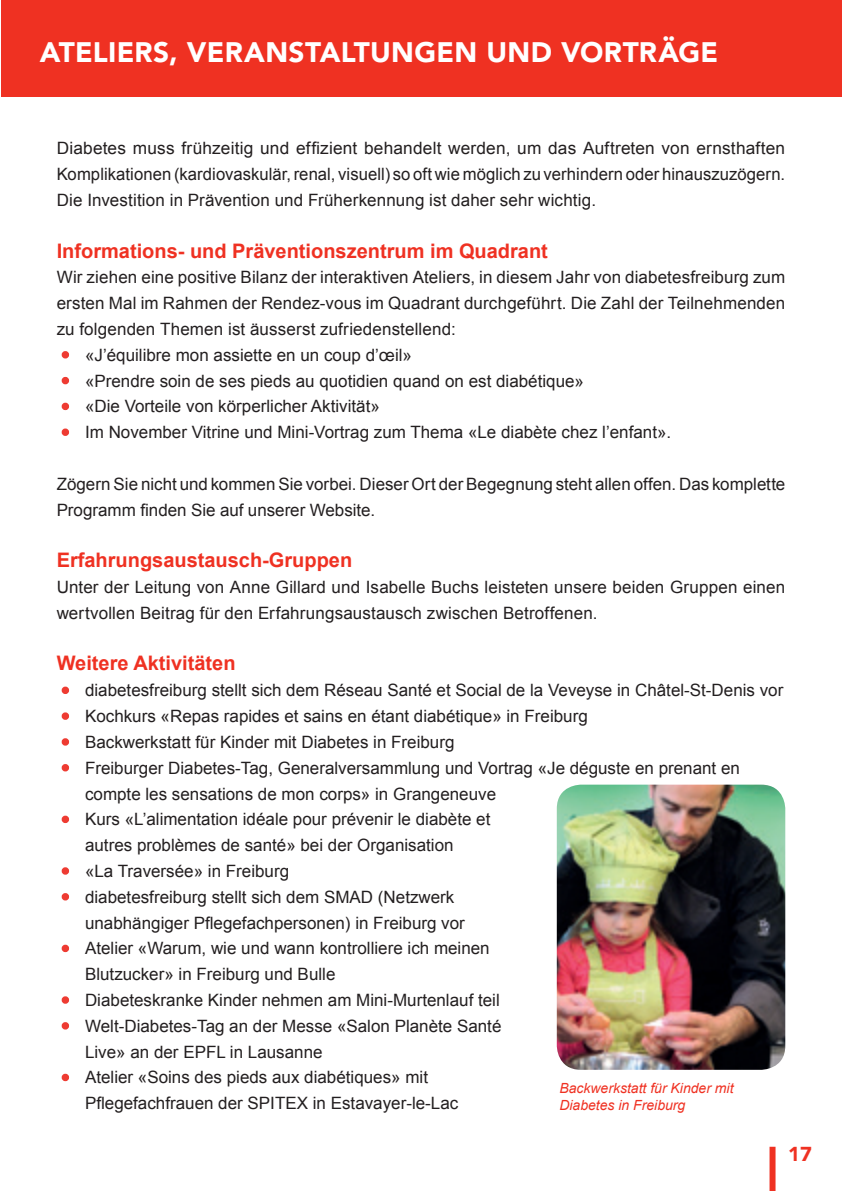
<style>
.page{position:relative;width:842px;height:1191px;background:#fff}
.page>*{position:absolute;margin:0;border:0;box-sizing:border-box;transform-origin:0 0}
.t1{font:900 28px "Avenir";letter-spacing:.01em;color:#fff}
.t2{font:700 20px "Arial";color:#ef3122}
.t3{font:900 20px "Avenir";color:#ef3122}
.t4{font:17px/25.8px "Arial";color:#231f20}
.t5{font:italic 14px/16.8px "Arial";color:#ef3122}
.s1{color:#ee3b32}
</style>
<div class="page">
<div style="left:769px;top:1146px;width:6px;height:45px;background:#ef3122"></div>
<div style="left:2px;top:0;width:840px;height:96px;background:#ef3122"></div>
<svg style="left:61px;top:351px;width:9px;height:8px"></svg>
<svg style="left:61px;top:376px;width:9px;height:9px"></svg>
<svg style="left:61px;top:402px;width:9px;height:9px"></svg>
<svg style="left:61px;top:428px;width:9px;height:8px"></svg>
<svg style="left:61px;top:686px;width:9px;height:8px"></svg>
<svg style="left:61px;top:712px;width:8px;height:8px"></svg>
<svg style="left:61px;top:738px;width:8px;height:8px"></svg>
<svg style="left:61px;top:764px;width:9px;height:8px"></svg>
<svg style="left:61px;top:815px;width:9px;height:9px"></svg>
<svg style="left:61px;top:867px;width:8px;height:8px"></svg>
<svg style="left:61px;top:893px;width:8px;height:8px"></svg>
<svg style="left:61px;top:944px;width:9px;height:9px"></svg>
<svg style="left:61px;top:996px;width:8px;height:8px"></svg>
<svg style="left:61px;top:1022px;width:8px;height:8px"></svg>
<svg style="left:61px;top:1073px;width:9px;height:9px"></svg>
<img style="left:557px;top:784px;width:228px;height:285px">
<h1 class="t1" style="left:40px;top:35px;width:680px">ATELIERS, VERANSTALTUNGEN UND VORTRÄGE</h1>
<p class="t4" style="left:57px;top:136px;width:730px;text-align:justify">Diabetes muss frühzeitig und effizient behandelt werden, um das Auftreten von ernsthaften Komplikationen (kardiovaskulär, renal, visuell) so oft wie möglich zu verhindern oder hinauszuzögern.<br>Die Investition in Prävention und Früherkennung ist daher sehr wichtig.</p>
<p class="t2" style="left:57px;top:237px;width:493px">Informations- und Präventionszentrum im Quadrant</p>
<p class="t4" style="left:57px;top:265px;width:730px;text-align:justify">Wir ziehen eine positive Bilanz der interaktiven Ateliers, in diesem Jahr von diabetesfreiburg zum ersten Mal im Rahmen der Rendez-vous im Quadrant durchgeführt. Die Zahl der Teilnehmenden zu folgenden Themen ist äusserst zufriedenstellend:</p>
<p class="t4" style="left:62px;top:342px;width:351px"><span class="s1">•</span> «J’équilibre mon assiette en un coup d’œil»</p>
<p class="t4" style="left:62px;top:368px;width:523px"><span class="s1">•</span> «Prendre soin de ses pieds au quotidien quand on est diabétique»</p>
<p class="t4" style="left:62px;top:394px;width:319px"><span class="s1">•</span> «Die Vorteile von körperlicher Aktivität»</p>
<p class="t4" style="left:62px;top:419px;width:610px"><span class="s1">•</span> Im November Vitrine und Mini-Vortrag zum Thema «Le diabète chez l’enfant».</p>
<p class="t4" style="left:57px;top:471px;width:730px">Zögern Sie nicht und kommen Sie vorbei. Dieser Ort der Begegnung steht allen offen. Das komplette<br>Programm finden Sie auf unserer Website.</p>
<p class="t2" style="left:57px;top:547px;width:297px">Erfahrungsaustausch-Gruppen</p>
<p class="t4" style="left:57px;top:574px;width:730px">Unter der Leitung von Anne Gillard und Isabelle Buchs leisteten unsere beiden Gruppen einen wertvollen Beitrag für den Erfahrungsaustausch zwischen Betroffenen.</p>
<p class="t2" style="left:57px;top:650px;width:180px">Weitere Aktivitäten</p>
<p class="t4" style="left:62px;top:677px;width:722px"><span class="s1">•</span> diabetesfreiburg stellt sich dem Réseau Santé et Social de la Veveyse in Châtel-St-Denis vor</p>
<p class="t4" style="left:62px;top:703px;width:527px"><span class="s1">•</span> Kochkurs «Repas rapides et sains en étant diabétique» in Freiburg</p>
<p class="t4" style="left:62px;top:729px;width:394px"><span class="s1">•</span> Backwerkstatt für Kinder mit Diabetes in Freiburg</p>
<p class="t4" style="left:85px;top:755px;width:656px;text-indent:-23px"><span class="s1">•</span> Freiburger Diabetes-Tag, Generalversammlung und Vortrag «Je déguste en prenant en compte les sensations de mon corps» in Grangeneuve</p>
<p class="t4" style="left:85px;top:806px;width:407px;text-indent:-23px"><span class="s1">•</span> Kurs «L’alimentation idéale pour prévenir le diabète et autres problèmes de santé» bei der Organisation</p>
<p class="t4" style="left:62px;top:858px;width:228px"><span class="s1">•</span> «La Traversée» in Freiburg</p>
<p class="t4" style="left:85px;top:884px;width:381px;text-indent:-23px"><span class="s1">•</span> diabetesfreiburg stellt sich dem SMAD (Netzwerk unabhängiger Pflegefachpersonen) in Freiburg vor</p>
<p class="t4" style="left:85px;top:935px;width:406px;text-indent:-23px"><span class="s1">•</span> Atelier «Warum, wie und wann kontrolliere ich meinen<br>Blutzucker» in Freiburg und Bulle</p>
<p class="t4" style="left:62px;top:987px;width:439px"><span class="s1">•</span> Diabeteskranke Kinder nehmen am Mini-Murtenlauf teil</p>
<p class="t4" style="left:85px;top:1013px;width:418px;text-indent:-23px"><span class="s1">•</span> Welt-Diabetes-Tag an der Messe «Salon Planète Santé<br>Live» an der EPFL in Lausanne</p>
<p class="t4" style="left:85px;top:1064px;width:375px;text-indent:-23px"><span class="s1">•</span> Atelier «Soins des pieds aux diabétiques» mit<br>Pflegefachfrauen der SPITEX in Estavayer-le-Lac</p>
<p class="t5" style="left:559px;top:1079px;width:176px">Backwerkstatt für Kinder mit<br>Diabetes in Freiburg</p>
<p class="t3" style="left:788px;top:1141px;width:25px">17</p>
</div>
